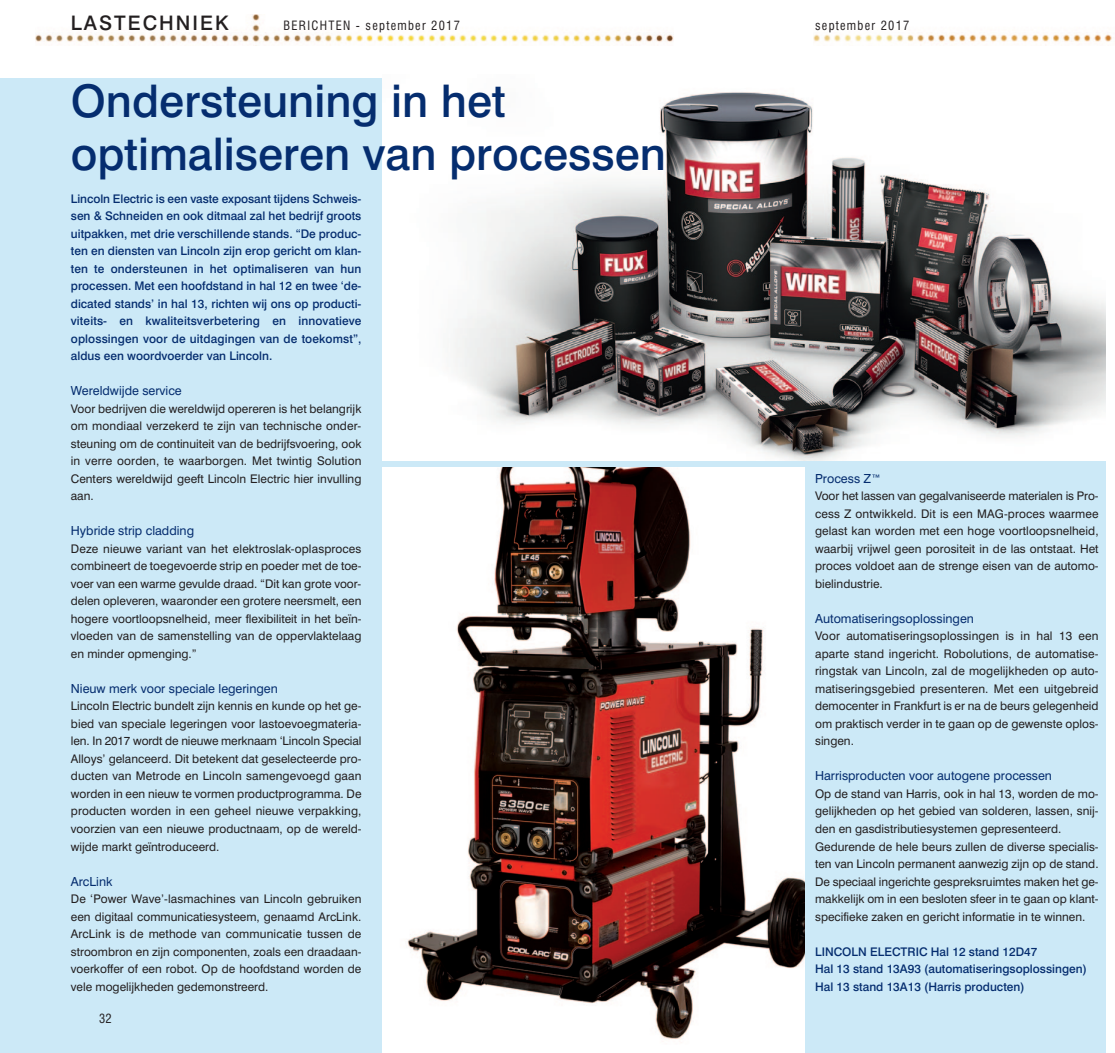
<style>
.page{position:relative;width:1115px;height:1053px;background:#fff}
.page>*{position:absolute;margin:0;border:0;box-sizing:border-box;transform-origin:0 0}
.t1{font:500 45px "Swiss 721 BT";color:#052d6f}
.t2{font:500 20px "Swiss 721 BT";letter-spacing:.1em;color:#231f20}
.t3{font:12.5px "Swiss 721 BT";color:#052d6f}
.t4{font:condensed 12.5px "Swiss 721 BT";letter-spacing:.1em;color:#231f20}
.t5{font:11.88px/17.5px "Swiss 721 BT";color:#231f20;text-align:justify}
.t6{font:500 11.88px/17.5px "Swiss 721 BT";color:#052d6f;text-align:justify}
.s1{font-size:11.88px}
</style>
<div class="page">
<div style="left:0;top:78px;width:1106px;height:974px;background:#cce9f7"></div>
<img style="left:35px;top:14px;width:638px;height:31px">
<img style="left:813px;top:32px;width:299px;height:10px">
<img style="left:383px;top:78px;width:723px;height:383px">
<img style="left:383px;top:468px;width:421px;height:584px">
<p class="t2" style="left:71px;top:16px;width:159px">LASTECHNIEK</p>
<p class="t4" style="left:283px;top:21px;width:178px">BERICHTEN - september 2017</p>
<p class="t4" style="left:815px;top:21px;width:96px">september 2017</p>
<p class="t1" style="left:71px;top:85px;width:436px">Ondersteuning in het</p>
<p class="t1" style="left:71px;top:138px;width:596px">optimaliseren van processen</p>
<p class="t6" style="left:71px;top:191px;width:292px">Lincoln Electric is een vaste exposant tijdens Schweis&shy;sen &amp; Schneiden en ook ditmaal zal het bedrijf groots uitpakken, met drie verschillende stands. “De produc&shy;ten en diensten van Lincoln zijn erop gericht om klan&shy;ten te ondersteunen in het optimaliseren van hun processen. Met een hoofdstand in hal 12 en twee ‘de&shy;dicated stands’ in hal 13, richten wij ons op producti&shy;viteits- en kwaliteitsverbetering en innovatieve oplossingen voor de uitdagingen van de toekomst”, aldus een woordvoerder van Lincoln.</p>
<p class="t3" style="left:71px;top:386px;width:112px">Wereldwijde service</p>
<p class="t5" style="left:71px;top:401px;width:292px">Voor bedrijven die wereldwijd opereren is het belangrijk om mondiaal verzekerd te zijn van technische onder&shy;steuning om de continuiteit van de bedrijfsvoering, ook in verre oorden, te waarborgen. Met twintig Solution Centers wereldwijd geeft Lincoln Electric hier invulling aan.</p>
<p class="t3" style="left:71px;top:526px;width:125px">Hybride strip cladding</p>
<p class="t5" style="left:71px;top:541px;width:292px">Deze nieuwe variant van het elektroslak-oplasproces combineert de toegevoerde strip en poeder met de toe&shy;voer van een warme gevulde draad. “Dit kan grote voor&shy;delen opleveren, waaronder een grotere neersmelt, een hogere voortloopsnelheid, meer flexibiliteit in het beïn&shy;vloeden van de samenstelling van de oppervlaktelaag en minder opmenging.”</p>
<p class="t3" style="left:71px;top:684px;width:209px">Nieuw merk voor speciale legeringen</p>
<p class="t5" style="left:71px;top:698px;width:292px">Lincoln Electric bundelt zijn kennis en kunde op het ge&shy;bied van speciale legeringen voor lastoevoegmateria&shy;len. In 2017 wordt de nieuwe merknaam ‘Lincoln Special Alloys’ gelanceerd. Dit betekent dat geselecteerde pro&shy;ducten van Metrode en Lincoln samengevoegd gaan worden in een nieuw te vormen productprogramma. De producten worden in een geheel nieuwe verpakking, voorzien van een nieuwe productnaam, op de wereld&shy;wijde markt geïntroduceerd.</p>
<p class="t3" style="left:71px;top:876px;width:43px">ArcLink</p>
<p class="t5" style="left:71px;top:891px;width:292px">De ‘Power Wave’-lasmachines van Lincoln gebruiken een digitaal communicatiesysteem, genaamd ArcLink.<br>ArcLink is de methode van communicatie tussen de stroombron en zijn componenten, zoals een draadaan&shy;voerkoffer of een robot. Op de hoofdstand worden de vele mogelijkheden gedemonstreerd.</p>
<p class="t4" style="left:99px;top:1013px;width:14px">32</p>
<p class="t3" style="left:815px;top:474px;width:67px">Process Z<span class="s1">™</span></p>
<p class="t5" style="left:815px;top:488px;width:285px">Voor het lassen van gegalvaniseerde materialen is Pro&shy;cess Z ontwikkeld. Dit is een MAG-proces waarmee gelast kan worden met een hoge voortloopsnelheid, waarbij vrijwel geen porositeit in de las ontstaat. Het proces voldoet aan de strenge eisen van de automo&shy;bielindustrie.</p>
<p class="t3" style="left:815px;top:614px;width:160px">Automatiseringsoplossingen</p>
<p class="t5" style="left:815px;top:628px;width:285px">Voor automatiseringsoplossingen is in hal 13 een aparte stand ingericht. Robolutions, de automatise&shy;ringstak van Lincoln, zal de mogelijkheden op auto&shy;matiseringsgebied presenteren. Met een uitgebreid democenter in Frankfurt is er na de beurs gelegenheid om praktisch verder in te gaan op de gewenste oplos&shy;singen.</p>
<p class="t3" style="left:815px;top:771px;width:238px">Harrisproducten voor autogene processen</p>
<p class="t5" style="left:815px;top:786px;width:285px">Op de stand van Harris, ook in hal 13, worden de mo&shy;gelijkheden op het gebied van solderen, lassen, snij&shy;den en gasdistributiesystemen gepresenteerd.</p>
<p class="t5" style="left:815px;top:838px;width:285px">Gedurende de hele beurs zullen de diverse specialis&shy;ten van Lincoln permanent aanwezig zijn op de stand.<br>De speciaal ingerichte gespreksruimtes maken het ge&shy;makkelijk om in een besloten sfeer in te gaan op klant&shy;specifieke zaken en gericht informatie in te winnen.</p>
<p class="t6" style="left:815px;top:943px;width:224px">LINCOLN ELECTRIC Hal 12 stand 12D47</p>
<p class="t6" style="left:815px;top:961px;width:273px">Hal 13 stand 13A93 (automatiseringsoplossingen)</p>
<p class="t6" style="left:815px;top:978px;width:211px">Hal 13 stand 13A13 (Harris producten)</p>
</div>
